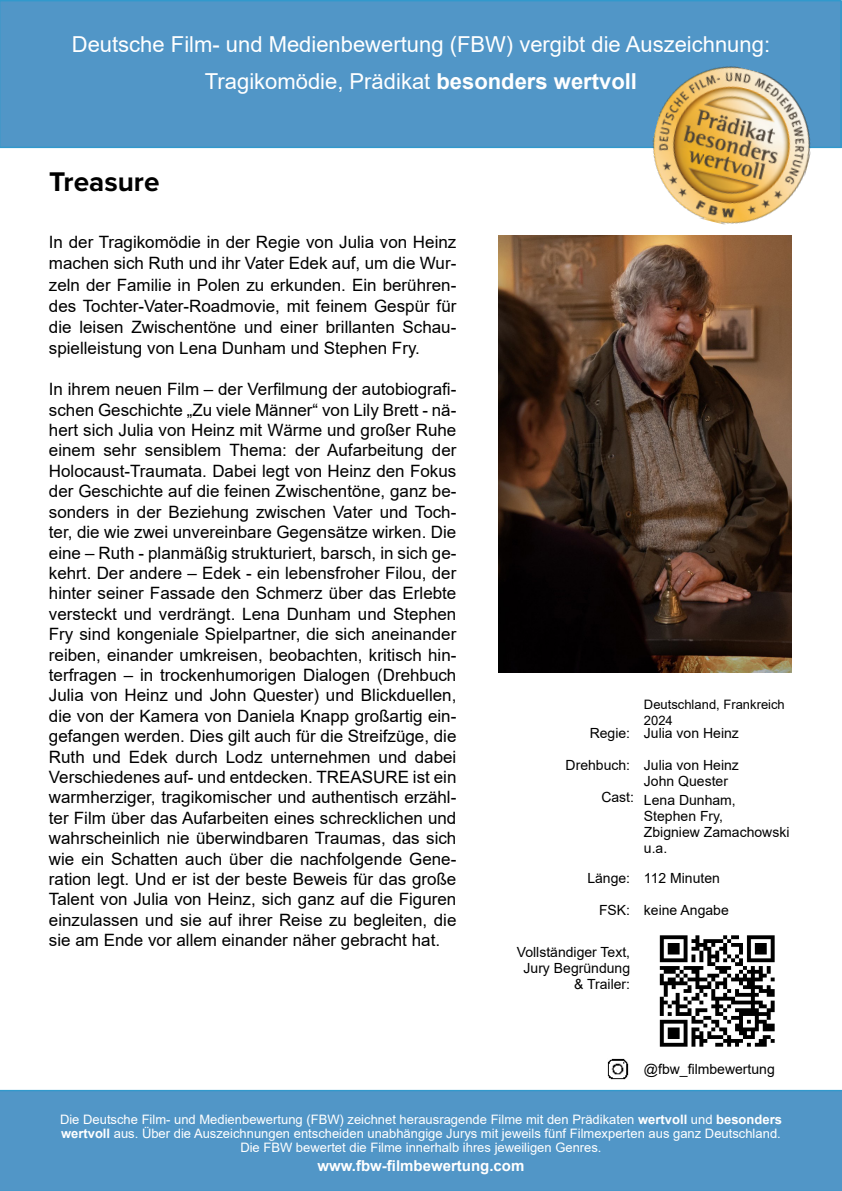
<style>
.page{position:relative;width:842px;height:1191px;background:#fff}
.page>*{position:absolute;margin:0;border:0;box-sizing:border-box;transform-origin:0 0}
.t1{font:700 28px "Proxima Nova";color:#000}
.t2{font:22px/36.8px "Arial";color:#fff;text-align:center}
.t3{font:17px/20.4px "Arial";color:#000;text-align:justify}
.t4{font:700 15px "Arial";color:#fff}
.t5{font:14px/16px "Arial";color:#000}
.t6{font:13px/13.9px "Arial";color:#fff;text-align:center}
.t7{font:13px/16px "Arial";color:#000}
.s1{font-weight:700}
</style>
<div class="page">
<div style="left:0;top:0;width:842px;height:148px;background:#5196c7"></div>
<div style="left:0;top:1089px;width:842px;height:102px;background:#5196c7"></div>
<img style="left:637px;top:51px;width:189px;height:190px">
<img style="left:607px;top:1058px;width:22px;height:22px">
<img style="left:499px;top:236px;width:292px;height:436px">
<img style="left:659px;top:935px;width:116px;height:112px">
<p class="t2" style="left:72px;top:26px;width:700px">Deutsche Film- und Medienbewertung (FBW) vergibt die Auszeichnung:<br>Tragikomödie, Prädikat <span class="s1">besonders wertvoll</span></p>
<h1 class="t1" style="left:49px;top:160px;width:112px">Treasure</h1>
<p class="t3" style="left:49px;top:231px;width:409px;line-height:21.2px">In der Tragikomödie in der Regie von Julia von Heinz machen sich Ruth und ihr Vater Edek auf, um die Wur&shy;zeln der Familie in Polen zu erkunden. Ein berühren&shy;des Tochter-Vater-Roadmovie, mit feinem Gespür für die leisen Zwischentöne und einer brillanten Schau&shy;spielleistung von Lena Dunham und Stephen Fry.</p>
<p class="t3" style="left:49px;top:379px;width:409px">In ihrem neuen Film – der Verfilmung der autobiografi&shy;schen Geschichte „Zu viele Männer“ von Lily Brett - nä&shy;hert sich Julia von Heinz mit Wärme und großer Ruhe einem sehr sensiblem Thema: der Aufarbeitung der Holocaust-Traumata. Dabei legt von Heinz den Fokus der Geschichte auf die feinen Zwischentöne, ganz be&shy;sonders in der Beziehung zwischen Vater und Toch&shy;ter, die wie zwei unvereinbare Gegensätze wirken. Die eine – Ruth - planmäßig strukturiert, barsch, in sich ge&shy;kehrt. Der andere – Edek - ein lebensfroher Filou, der hinter seiner Fassade den Schmerz über das Erlebte versteckt und verdrängt. Lena Dunham und Stephen Fry sind kongeniale Spielpartner, die sich aneinander reiben, einander umkreisen, beobachten, kritisch hin&shy;terfragen – in trockenhumorigen Dialogen (Drehbuch Julia von Heinz und John Quester) und Blickduellen, die von der Kamera von Daniela Knapp großartig ein&shy;gefangen werden. Dies gilt auch für die Streifzüge, die Ruth und Edek durch Lodz unternehmen und dabei Verschiedenes auf- und entdecken. TREASURE ist ein warmherziger, tragikomischer und authentisch erzähl&shy;ter Film über das Aufarbeiten eines schrecklichen und wahrscheinlich nie überwindbaren Traumas, das sich wie ein Schatten auch über die nachfolgende Gene&shy;ration legt. Und er ist der beste Beweis für das große Talent von Julia von Heinz, sich ganz auf die Figuren einzulassen und sie auf ihrer Reise zu begleiten, die sie am Ende vor allem einander näher gebracht hat.</p>
<p class="t7" style="left:644px;top:696px;width:142px">Deutschland, Frankreich<br>2024</p>
<p class="t5" style="left:590px;top:725px;width:151px">Regie: Julia von Heinz</p>
<p class="t5" style="left:566px;top:757px;width:66px">Drehbuch:</p>
<p class="t5" style="left:601px;top:789px;width:34px">Cast:</p>
<p class="t5" style="left:644px;top:757px;width:96px">Julia von Heinz<br>John Quester</p>
<p class="t5" style="left:644px;top:791px;width:147px">Lena Dunham,<br>Stephen Fry,<br>Zbigniew Zamachowski u.a.</p>
<p class="t5" style="left:587px;top:869px;width:44px">Länge:</p>
<p class="t5" style="left:599px;top:901px;width:33px">FSK:</p>
<p class="t5" style="left:517px;top:943px;width:115px;text-align:right">Vollständiger Text,<br>Jury Begründung &amp; Trailer:</p>
<p class="t5" style="left:644px;top:869px;width:78px">112 Minuten</p>
<p class="t5" style="left:644px;top:901px;width:86px">keine Angabe</p>
<p class="t5" style="left:644px;top:1061px;width:132px">@fbw_filmbewertung</p>
<p class="t6" style="left:60px;top:1112px;width:723px">Die Deutsche Film- und Medienbewertung (FBW) zeichnet herausragende Filme mit den Prädikaten <span class="s1">wertvoll</span> und <span class="s1">besonders wertvoll</span> aus. Über die Auszeichnungen entscheiden unabhängige Jurys mit jeweils fünf Filmexperten aus ganz Deutschland.<br>Die FBW bewertet die Filme innerhalb ihres jeweiligen Genres.</p>
<p class="t4" style="left:317px;top:1154px;width:208px">www.fbw-filmbewertung.com</p>
</div>
